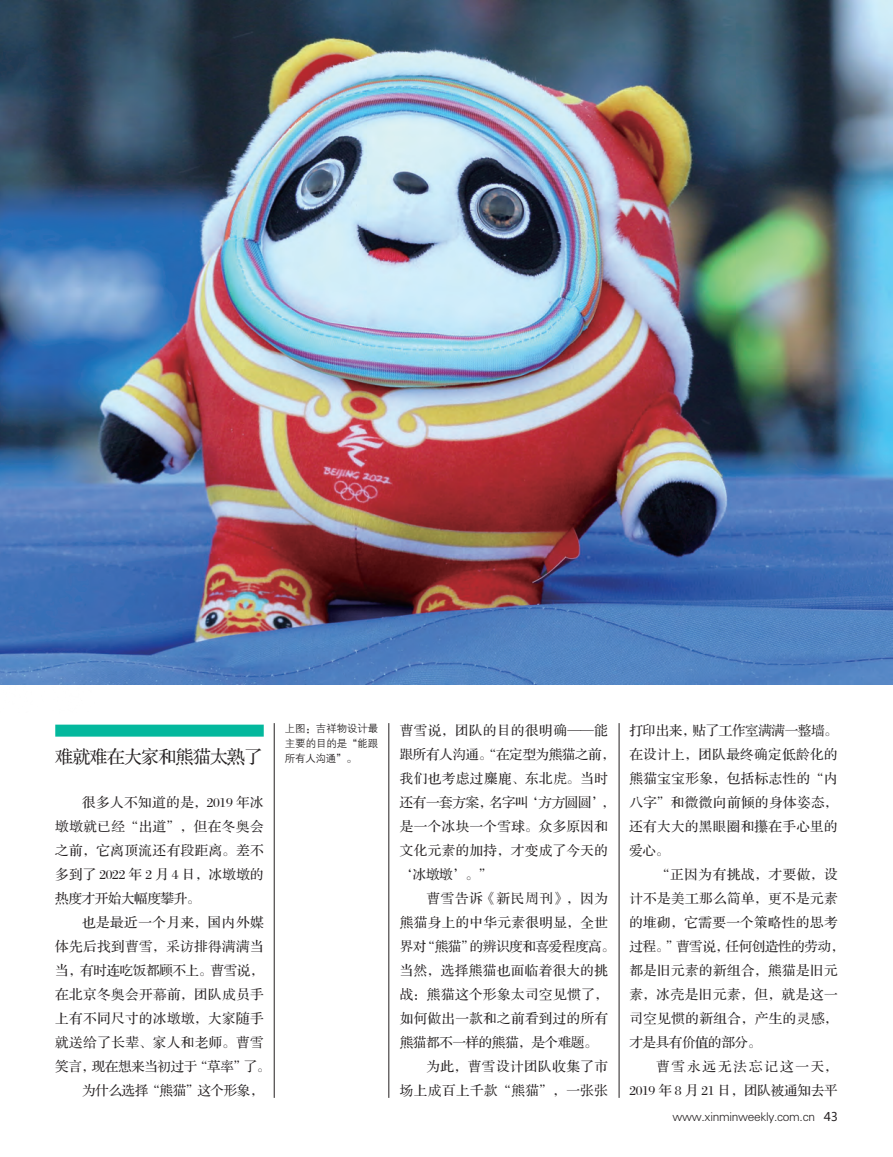
<style>
.page{position:relative;width:893px;height:1157px;background:#fff}
.page>*{position:absolute;margin:0;border:0;box-sizing:border-box;transform-origin:0 0}
.t1{font:18px "FZS3 K GBK1 0";letter-spacing:-.045em;color:#231f20}
.t2{font:13.5px "FZS3 JW GB1 0";letter-spacing:.035em;color:#231f20}
.t3{font:13.5px "FZS3 JW GB1 0";letter-spacing:-.025em;color:#231f20}
.t4{font:13.5px "FZS3 JW GB1 0";letter-spacing:-.01em;color:#231f20}
.t5{font:13.5px "FZS3 JW GB1 0";letter-spacing:.055em;color:#231f20}
.t6{font:13.5px "FZS3 JW GB1 0";letter-spacing:.145em;color:#231f20}
.t7{font:12px "FZXH1 JW GB1 0";letter-spacing:-.025em;color:#231f20}
.t8{font:10.5px/15px "FZZDXJW GB1 0";letter-spacing:-.01em;color:#231f20;text-align:justify}
.s1{font-family:"Microsoft Ya Hei"}
</style>
<div class="page">
<img style="left:0;top:0;width:893px;height:684px">
<img style="left:0;top:342px;width:94px;height:395px">
<hr style="left:389px;top:723px;width:1px;height:374px;background:#231f20">
<hr style="left:619px;top:723px;width:1px;height:374px;background:#231f20">
<hr style="left:274px;top:723px;width:1px;height:374px;background:#231f20">
<div style="left:55px;top:724px;width:209px;height:12px;background:#03b89d"></div>
<p class="t1" style="left:55px;top:747px;width:209px">难就难在大家和熊猫太熟了</p>
<p class="t2" style="left:82px;top:795px;width:183px">很多人不知道的是，2019 年冰</p>
<p class="t2" style="left:55px;top:819px;width:210px">墩墩就已经“出道”，但在冬奥会</p>
<p class="t2" style="left:55px;top:843px;width:210px">之前，它离顶流还有段距离。差不</p>
<p class="t2" style="left:55px;top:867px;width:210px">多到了 2022 年 2 月 4 日，冰墩墩的</p>
<p class="t3" style="left:55px;top:891px;width:147px">热度才开始大幅度攀升。</p>
<p class="t2" style="left:82px;top:915px;width:183px">也是最近一个月来，国内外媒</p>
<p class="t2" style="left:55px;top:939px;width:210px">体先后找到曹雪，采访排得满满当</p>
<p class="t3" style="left:55px;top:963px;width:210px">当，有时连吃饭都顾不上。曹雪说，</p>
<p class="t2" style="left:55px;top:987px;width:210px">在北京冬奥会开幕前，团队成员手</p>
<p class="t2" style="left:55px;top:1011px;width:210px">上有不同尺寸的冰墩墩，大家随手</p>
<p class="t2" style="left:55px;top:1035px;width:210px">就送给了长辈、家人和老师。曹雪</p>
<p class="t3" style="left:55px;top:1059px;width:217px">笑言，现在想来当初过于“草率”了。</p>
<p class="t3" style="left:82px;top:1083px;width:183px">为什么选择“熊猫”这个形象，</p>
<p class="t8" style="left:285px;top:721px;width:95px">上图：吉祥物设计最主要的目的是“能跟所有人沟通”。</p>
<p class="t2" style="left:400px;top:723px;width:210px">曹雪说，团队的目的很明确——能</p>
<p class="t3" style="left:400px;top:747px;width:217px">跟所有人沟通。“在定型为熊猫之前，</p>
<p class="t2" style="left:400px;top:771px;width:210px">我们也考虑过麋鹿、东北虎。当时</p>
<p class="t3" style="left:400px;top:795px;width:217px">还有一套方案，名字叫‘方方圆圆’，</p>
<p class="t2" style="left:400px;top:819px;width:210px">是一个冰块一个雪球。众多原因和</p>
<p class="t2" style="left:400px;top:843px;width:210px">文化元素的加持，才变成了今天的</p>
<p class="t2" style="left:400px;top:867px;width:94px">‘冰墩墩’。”</p>
<p class="t5" style="left:427px;top:891px;width:183px">曹雪告诉《新民周刊》，因为</p>
<p class="t2" style="left:400px;top:915px;width:210px">熊猫身上的中华元素很明显，全世</p>
<p class="t3" style="left:400px;top:939px;width:217px">界对“熊猫”的辨识度和喜爱程度高。</p>
<p class="t2" style="left:400px;top:963px;width:210px">当然，选择熊猫也面临着很大的挑</p>
<p class="t2" style="left:400px;top:987px;width:210px">战：熊猫这个形象太司空见惯了，</p>
<p class="t2" style="left:400px;top:1011px;width:210px">如何做出一款和之前看到过的所有</p>
<p class="t3" style="left:400px;top:1035px;width:199px">熊猫都不一样的熊猫，是个难题。</p>
<p class="t2" style="left:427px;top:1059px;width:183px">为此，曹雪设计团队收集了市</p>
<p class="t2" style="left:400px;top:1083px;width:210px">场上成百上千款“熊猫”，一张张</p>
<p class="t3" style="left:629px;top:723px;width:210px">打印出来，贴了工作室满满一整墙。</p>
<p class="t2" style="left:629px;top:747px;width:210px">在设计上，团队最终确定低龄化的</p>
<p class="t2" style="left:629px;top:771px;width:210px">熊猫宝宝形象，包括标志性的“内</p>
<p class="t2" style="left:629px;top:795px;width:210px">八字”和微微向前倾的身体姿态，</p>
<p class="t2" style="left:629px;top:819px;width:210px">还有大大的黑眼圈和攥在手心里的</p>
<p class="t2" style="left:629px;top:843px;width:41px">爱心。</p>
<p class="t2" style="left:656px;top:867px;width:183px">“正因为有挑战，才要做，设</p>
<p class="t2" style="left:629px;top:891px;width:210px">计不是美工那么简单，更不是元素</p>
<p class="t2" style="left:629px;top:915px;width:210px">的堆砌，它需要一个策略性的思考</p>
<p class="t3" style="left:629px;top:939px;width:217px">过程。”曹雪说，任何创造性的劳动，</p>
<p class="t2" style="left:629px;top:963px;width:210px">都是旧元素的新组合，熊猫是旧元</p>
<p class="t2" style="left:629px;top:987px;width:210px">素，冰壳是旧元素，但，就是这一</p>
<p class="t2" style="left:629px;top:1011px;width:210px">司空见惯的新组合，产生的灵感，</p>
<p class="t3" style="left:629px;top:1035px;width:133px">才是具有价值的部分。</p>
<p class="t6" style="left:656px;top:1059px;width:183px">曹雪永远无法忘记这一天，</p>
<p class="t4" style="left:629px;top:1083px;width:210px">2019 年 8 月 21 日，团队被通知去平</p>
<p class="t7" style="left:673px;top:1109px;width:167px">www.xinminweekly.com.cn <span class="s1">43</span></p>
</div>
